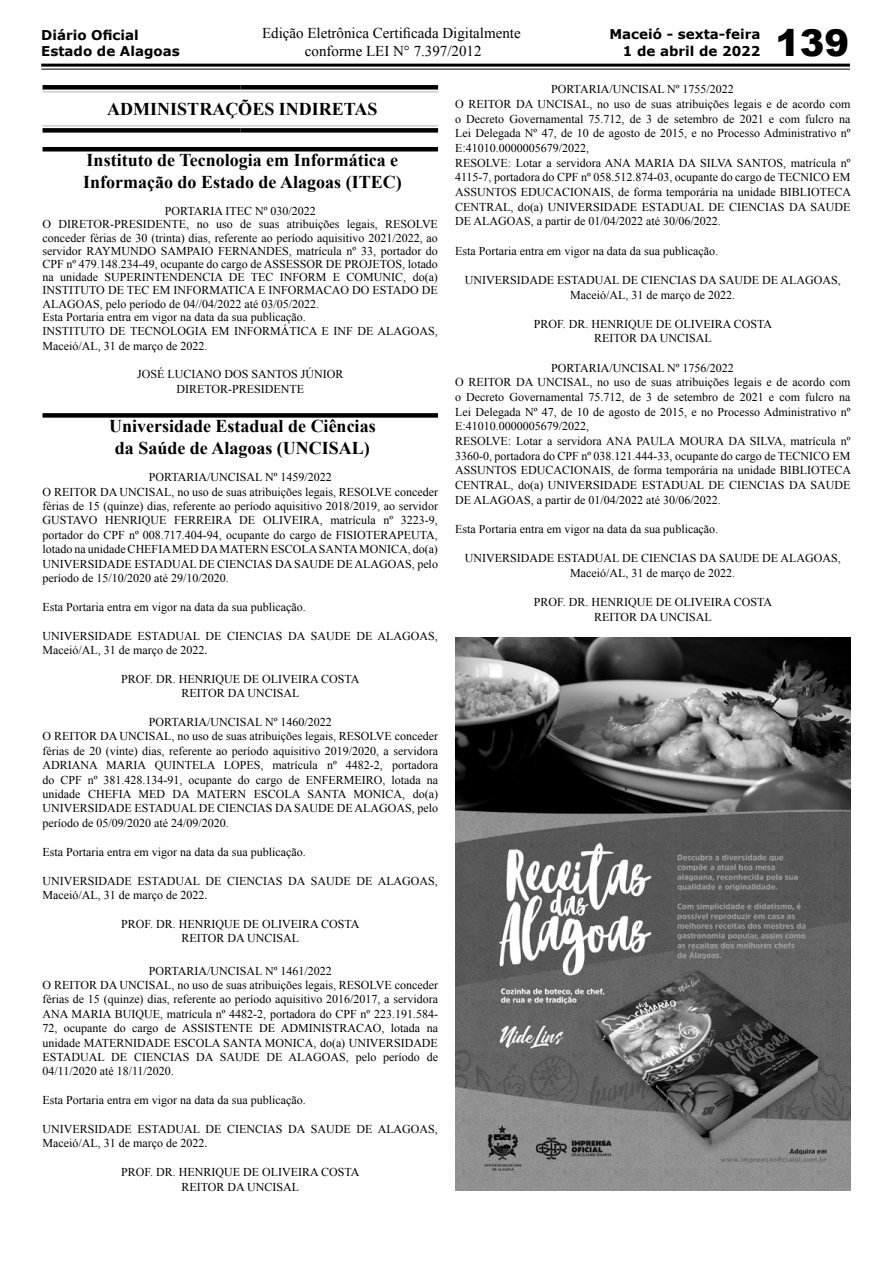
<style>
.page{position:relative;width:893px;height:1263px;background:#fff}
.page>*{position:absolute;margin:0;border:0;box-sizing:border-box;transform-origin:0 0}
.t1{font:900 36.9px "Arial";color:#000}
.t2{font:700 18px/21.6px "Times New Roman";color:#000}
.t3{font:15px/18px "Times New Roman";color:#000;text-align:center}
.t4{font:700 13.5px/16.2px "Verdana";color:#000;text-align:right}
.t5{font:12px/14.4px "Times New Roman";color:#000}
.s1{font-family:"Calibri"}
</style>
<div class="page">
<hr style="left:41px;top:64px;width:808px;height:3px;background:#000">
<hr style="left:41px;top:69px;width:808px;height:1px;background:#000">
<div style="left:43px;top:85px;width:197px;height:5px;background:#000"></div>
<div style="left:240px;top:85px;width:198px;height:5px;background:#000"></div>
<hr style="left:240px;top:125px;width:198px;height:2px;background:#ccc">
<hr style="left:43px;top:91px;width:197px;height:2px;background:#ccc">
<hr style="left:240px;top:91px;width:198px;height:2px;background:#ccc">
<hr style="left:43px;top:125px;width:197px;height:2px;background:#ccc">
<div style="left:43px;top:128px;width:197px;height:5px;background:#000"></div>
<div style="left:240px;top:128px;width:198px;height:5px;background:#000"></div>
<hr style="left:43px;top:147px;width:395px;height:4px;background:#000">
<div style="left:42px;top:413px;width:396px;height:5px;background:#000"></div>
<img style="left:455px;top:638px;width:395px;height:553px">
<p class="t4" style="left:41px;top:26px;width:140px;text-align:left">Diário Oficial<br>Estado de Alagoas</p>
<p class="t3" style="left:262px;top:24px;width:260px">Edição Eletrônica Certificada Digitalmente conforme LEI N° 7.397/2012</p>
<p class="t4" style="left:609px;top:26px;width:152px">Maceió - sexta-feira<br>1 de abril de 2022</p>
<h1 class="t1" style="left:775px;top:16px;width:75px">139</h1>
<h2 class="t2" style="left:107px;top:98px;width:272px">ADMINISTRAÇÕES INDIRETAS</h2>
<h2 class="t2" style="left:83px;top:149px;width:320px">Instituto de Tecnologia em Informática e<br>Informação do Estado de Alagoas (ITEC)</h2>
<p class="t5" style="left:43px;top:204px;width:397px;line-height:13.2px;text-indent:122px">PORTARIA ITEC Nº 030/2022<br>O DIRETOR-PRESIDENTE, no uso de suas atribuições legais, RESOLVE conceder férias de 30 (trinta) dias, referente ao período aquisitivo 2021/2022, ao servidor RAYMUNDO SAMPAIO FERNANDES, matrícula nº 33, portador do CPF nº 479.148.234-49, ocupante do cargo de ASSESSOR DE PROJETOS, lotado na unidade SUPERINTENDENCIA DE TEC INFORM E COMUNIC, do(a)<br>INSTITUTO DE TEC EM INFORMATICA E INFORMACAO DO ESTADO DE ALAGOAS, pelo período de 04//04/2022 até 03/05/2022.<br>Esta Portaria entra em vigor na data da sua publicação.</p>
<p class="t5" style="left:43px;top:324px;width:397px">INSTITUTO DE TECNOLOGIA EM INFORMÁTICA E INF DE ALAGOAS,<br>Maceió/AL, 31 de março de 2022.</p>
<p class="t5" style="left:137px;top:367px;width:208px;text-align:center">JOSÉ LUCIANO DOS SANTOS JÚNIOR<br>DIRETOR-PRESIDENTE</p>
<h2 class="t2" style="left:109px;top:415px;width:268px;text-align:center">Universidade Estadual de Ciências da Saúde de Alagoas (UNCISAL)</h2>
<p class="t5" style="left:43px;top:470px;width:397px;text-indent:106px">PORTARIA/UNCISAL Nº 1459/2022<br>O REITOR DA UNCISAL, no uso de suas atribuições legais, RESOLVE conceder férias de 15 (quinze) dias, referente ao período aquisitivo 2018/2019, ao servidor GUSTAVO HENRIQUE FERREIRA DE OLIVEIRA, matrícula nº 3223-9, portador do CPF nº 008.717.404-94, ocupante do cargo de FISIOTERAPEUTA, lotado na unidade CHEFIA MED DA MATERN ESCOLA SANTA MONICA, do(a)<br>UNIVERSIDADE ESTADUAL DE CIENCIAS DA SAUDE DE ALAGOAS, pelo período de 15/10/2020 até 29/10/2020.</p>
<p class="t5" style="left:43px;top:599px;width:265px">Esta Portaria entra em vigor na data da sua publicação.</p>
<p class="t5" style="left:43px;top:628px;width:397px">UNIVERSIDADE ESTADUAL DE CIENCIAS DA SAUDE DE ALAGOAS,<br>Maceió/AL, 31 de março de 2022<span class="s1">.</span></p>
<p class="t5" style="left:121px;top:671px;width:240px;text-align:center">PROF. DR. HENRIQUE DE OLIVEIRA COSTA<br>REITOR DA UNCISAL</p>
<p class="t5" style="left:43px;top:715px;width:397px;text-indent:106px">PORTARIA/UNCISAL Nº 1460/2022<br>O REITOR DA UNCISAL, no uso de suas atribuições legais, RESOLVE conceder férias de 20 (vinte) dias, referente ao período aquisitivo 2019/2020, a servidora ADRIANA MARIA QUINTELA LOPES, matrícula nº 4482-2, portadora do CPF nº 381.428.134-91, ocupante do cargo de ENFERMEIRO, lotada na unidade CHEFIA MED DA MATERN ESCOLA SANTA MONICA, do(a)<br>UNIVERSIDADE ESTADUAL DE CIENCIAS DA SAUDE DE ALAGOAS, pelo período de 05/09/2020 até 24/09/2020.</p>
<p class="t5" style="left:43px;top:844px;width:265px">Esta Portaria entra em vigor na data da sua publicação.</p>
<p class="t5" style="left:43px;top:873px;width:397px">UNIVERSIDADE ESTADUAL DE CIENCIAS DA SAUDE DE ALAGOAS,<br>Maceió/AL, 31 de março de 2022<span class="s1">.</span></p>
<p class="t5" style="left:121px;top:916px;width:240px;text-align:center">PROF. DR. HENRIQUE DE OLIVEIRA COSTA<br>REITOR DA UNCISAL</p>
<p class="t5" style="left:43px;top:963px;width:397px;text-indent:106px">PORTARIA/UNCISAL Nº 1461/2022<br>O REITOR DA UNCISAL, no uso de suas atribuições legais, RESOLVE conceder férias de 15 (quinze) dias, referente ao período aquisitivo 2016/2017, a servidora ANA MARIA BUIQUE, matrícula nº 4482-2, portadora do CPF nº 223.191.584- 72, ocupante do cargo de ASSISTENTE DE ADMINISTRACAO, lotada na unidade MATERNIDADE ESCOLA SANTA MONICA, do(a) UNIVERSIDADE ESTADUAL DE CIENCIAS DA SAUDE DE ALAGOAS, pelo período de 04/11/2020 até 18/11/2020.</p>
<p class="t5" style="left:43px;top:1093px;width:265px">Esta Portaria entra em vigor na data da sua publicação.</p>
<p class="t5" style="left:43px;top:1122px;width:397px">UNIVERSIDADE ESTADUAL DE CIENCIAS DA SAUDE DE ALAGOAS,<br>Maceió/AL, 31 de março de 2022<span class="s1">.</span></p>
<p class="t5" style="left:121px;top:1165px;width:240px;text-align:center">PROF. DR. HENRIQUE DE OLIVEIRA COSTA<br>REITOR DA UNCISAL</p>
<p class="t5" style="left:455px;top:82px;width:398px;text-indent:96px">PORTARIA/UNCISAL Nº 1755/2022<br>O REITOR DA UNCISAL, no uso de suas atribuições legais e de acordo com o Decreto Governamental 75.712, de 3 de setembro de 2021 e com fulcro na Lei Delegada Nº 47, de 10 de agosto de 2015, e no Processo Administrativo nº E:41010.0000005679/2022,<br>RESOLVE: Lotar a servidora ANA MARIA DA SILVA SANTOS, matrícula nº 4115-7, portadora do CPF nº 058.512.874-03, ocupante do cargo de TECNICO EM ASSUNTOS EDUCACIONAIS, de forma temporária na unidade BIBLIOTECA CENTRAL, do(a) UNIVERSIDADE ESTADUAL DE CIENCIAS DA SAUDE DE ALAGOAS, a partir de 01/04/2022 até 30/06/2022.</p>
<p class="t5" style="left:455px;top:243px;width:265px">Esta Portaria entra em vigor na data da sua publicação.</p>
<p class="t5" style="left:465px;top:272px;width:377px;text-align:center">UNIVERSIDADE ESTADUAL DE CIENCIAS DA SAUDE DE ALAGOAS,<br>Maceió/AL, 31 de março de 2022.</p>
<p class="t5" style="left:534px;top:316px;width:240px;text-align:center">PROF. DR. HENRIQUE DE OLIVEIRA COSTA<br>REITOR DA UNCISAL</p>
<p class="t5" style="left:455px;top:360px;width:398px;text-indent:96px">PORTARIA/UNCISAL Nº 1756/2022<br>O REITOR DA UNCISAL, no uso de suas atribuições legais e de acordo com o Decreto Governamental 75.712, de 3 de setembro de 2021 e com fulcro na Lei Delegada Nº 47, de 10 de agosto de 2015, e no Processo Administrativo nº E:41010.0000005679/2022,<br>RESOLVE: Lotar a servidora ANA PAULA MOURA DA SILVA, matrícula nº 3360-0, portadora do CPF nº 038.121.444-33, ocupante do cargo de TECNICO EM ASSUNTOS EDUCACIONAIS, de forma temporária na unidade BIBLIOTECA CENTRAL, do(a) UNIVERSIDADE ESTADUAL DE CIENCIAS DA SAUDE DE ALAGOAS, a partir de 01/04/2022 até 30/06/2022.</p>
<p class="t5" style="left:455px;top:522px;width:265px">Esta Portaria entra em vigor na data da sua publicação.</p>
<p class="t5" style="left:465px;top:551px;width:377px;text-align:center">UNIVERSIDADE ESTADUAL DE CIENCIAS DA SAUDE DE ALAGOAS,<br>Maceió/AL, 31 de março de 2022.</p>
<p class="t5" style="left:534px;top:595px;width:240px;text-align:center">PROF. DR. HENRIQUE DE OLIVEIRA COSTA<br>REITOR DA UNCISAL</p>
</div>
